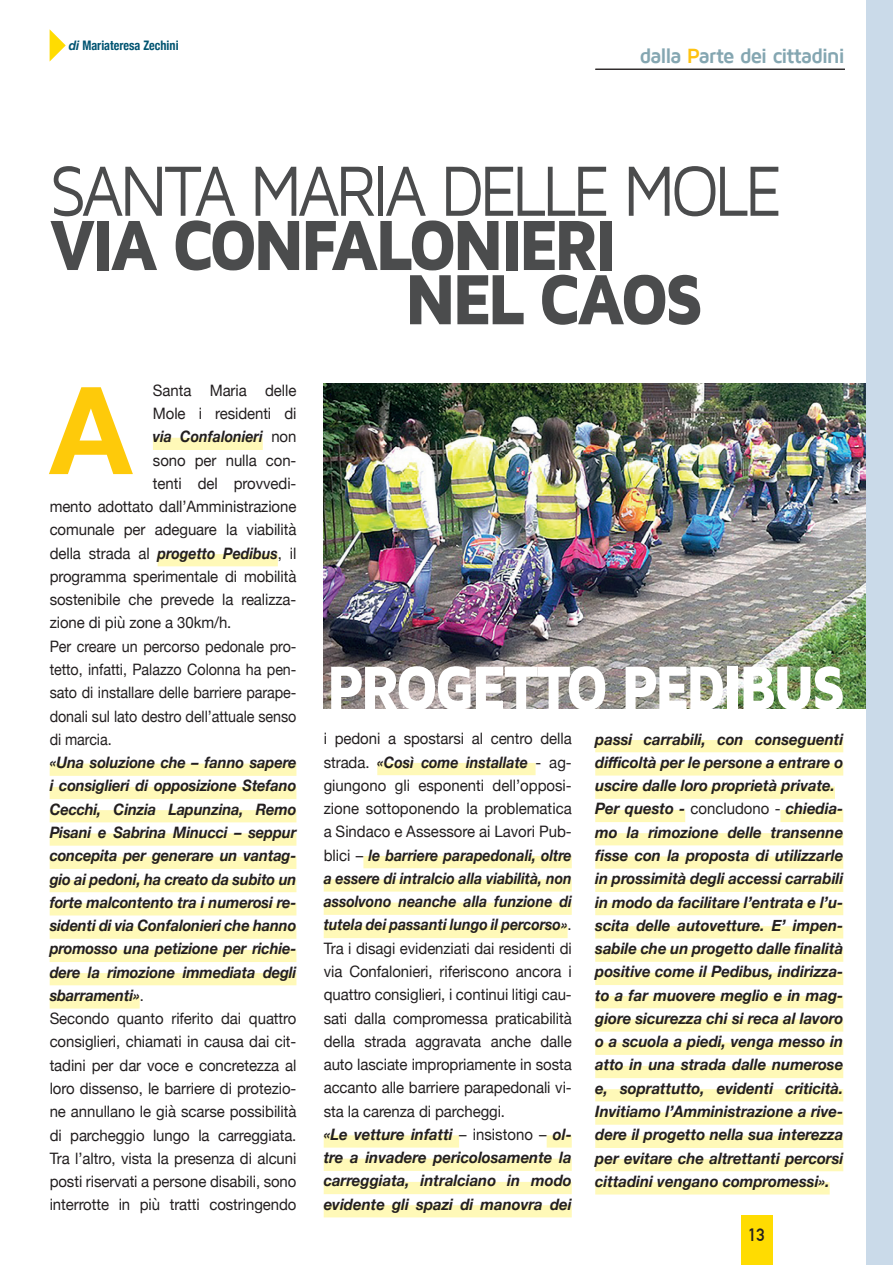
<style>
.page{position:relative;width:893px;height:1265px;background:#fff}
.page>*{position:absolute;margin:0;border:0;box-sizing:border-box;transform-origin:0 0}
.t1{font:700 121.62px "Helvetica Neue";color:#feca0a}
.t2{font:900 73.5px/54.2px "Maven Pro";letter-spacing:-.075em;color:#4b4c4d;scale:.9 1}
.t3{font:73.5px "Maven Pro";letter-spacing:-.07em;color:#4b4c4d;scale:.9 1}
.t4{font:900 64.75px "Maven Pro";letter-spacing:-.075em;color:#fff;scale:.9 1}
.t5{font:700 21.18px "Maven Pro";letter-spacing:-.065em;color:#84a6b1}
.t6{font:700 17.5px "DIN Alternate";color:#231f20}
.t7{font:15.75px/23.3px "Helvetica Neue";letter-spacing:-.005em;color:#231f20;scale:.95 1}
.t8{font:italic 700 15.75px/23.3px "Helvetica Neue";color:#231f20;scale:.95 1}
.t9{font:italic 700 15.75px/23.3px "Helvetica Neue";color:#231f20;scale:.93 1}
.t10{font:15.75px "Helvetica Neue";letter-spacing:-.005em;color:#231f20;scale:.91 1}
.t11{font:italic 700 15.75px "Helvetica Neue";color:#231f20;scale:.9 1}
.t12{font:700 condensed 13.12px "Helvetica Neue";color:#005471;scale:.93 1}
.s1{font-style:italic;font-stretch:normal}
.s2{color:#fec210}
.s3{font-weight:400;font-style:normal}
.s4{font-weight:700;font-style:italic}
</style>
<div class="page">
<div style="left:741px;top:1215px;width:31px;height:50px;background:#ffdc01"></div>
<div style="left:153px;top:438px;width:110px;height:12px;background:#fff9b8"></div>
<div style="left:158px;top:554px;width:120px;height:12px;background:#fff9b8"></div>
<div style="left:50px;top:764px;width:246px;height:12px;background:#fff9b8"></div>
<div style="left:50px;top:787px;width:246px;height:12px;background:#fff9b8"></div>
<div style="left:50px;top:810px;width:246px;height:12px;background:#fff9b8"></div>
<div style="left:50px;top:833px;width:246px;height:13px;background:#fff9b8"></div>
<div style="left:50px;top:857px;width:246px;height:12px;background:#fff9b8"></div>
<div style="left:50px;top:880px;width:246px;height:12px;background:#fff9b8"></div>
<div style="left:50px;top:903px;width:246px;height:12px;background:#fff9b8"></div>
<div style="left:50px;top:926px;width:246px;height:13px;background:#fff9b8"></div>
<div style="left:50px;top:950px;width:246px;height:12px;background:#fff9b8"></div>
<div style="left:50px;top:973px;width:246px;height:12px;background:#fff9b8"></div>
<div style="left:50px;top:996px;width:90px;height:13px;background:#fff9b8"></div>
<div style="left:377px;top:763px;width:159px;height:12px;background:#fff9b8"></div>
<div style="left:363px;top:856px;width:209px;height:12px;background:#fff9b8"></div>
<div style="left:324px;top:879px;width:248px;height:13px;background:#fff9b8"></div>
<div style="left:324px;top:903px;width:248px;height:12px;background:#fff9b8"></div>
<div style="left:324px;top:926px;width:244px;height:12px;background:#fff9b8"></div>
<div style="left:324px;top:1135px;width:135px;height:13px;background:#fff9b8"></div>
<div style="left:547px;top:1135px;width:25px;height:13px;background:#fff9b8"></div>
<div style="left:324px;top:1159px;width:248px;height:12px;background:#fff9b8"></div>
<div style="left:324px;top:1182px;width:248px;height:12px;background:#fff9b8"></div>
<div style="left:324px;top:1205px;width:248px;height:12px;background:#fff9b8"></div>
<div style="left:595px;top:740px;width:248px;height:12px;background:#fff9b8"></div>
<div style="left:595px;top:763px;width:248px;height:13px;background:#fff9b8"></div>
<div style="left:595px;top:787px;width:240px;height:12px;background:#fff9b8"></div>
<div style="left:595px;top:810px;width:90px;height:12px;background:#fff9b8"></div>
<div style="left:780px;top:810px;width:63px;height:12px;background:#fff9b8"></div>
<div style="left:595px;top:833px;width:248px;height:12px;background:#fff9b8"></div>
<div style="left:595px;top:856px;width:248px;height:13px;background:#fff9b8"></div>
<div style="left:595px;top:880px;width:248px;height:12px;background:#fff9b8"></div>
<div style="left:595px;top:903px;width:248px;height:12px;background:#fff9b8"></div>
<div style="left:595px;top:926px;width:248px;height:12px;background:#fff9b8"></div>
<div style="left:595px;top:949px;width:248px;height:13px;background:#fff9b8"></div>
<div style="left:595px;top:973px;width:248px;height:12px;background:#fff9b8"></div>
<div style="left:595px;top:996px;width:248px;height:12px;background:#fff9b8"></div>
<div style="left:595px;top:1019px;width:248px;height:13px;background:#fff9b8"></div>
<div style="left:595px;top:1043px;width:248px;height:12px;background:#fff9b8"></div>
<div style="left:595px;top:1066px;width:248px;height:12px;background:#fff9b8"></div>
<div style="left:595px;top:1089px;width:248px;height:12px;background:#fff9b8"></div>
<div style="left:595px;top:1112px;width:248px;height:13px;background:#fff9b8"></div>
<div style="left:595px;top:1136px;width:248px;height:12px;background:#fff9b8"></div>
<div style="left:595px;top:1159px;width:248px;height:12px;background:#fff9b8"></div>
<div style="left:595px;top:1182px;width:235px;height:12px;background:#fff9b8"></div>
<hr style="left:595px;top:69px;width:250px;height:1px;background:#231f20">
<svg style="left:50px;top:29px;width:16px;height:32px"></svg>
<img style="left:324px;top:383px;width:543px;height:325px">
<div style="left:867px;top:0;width:26px;height:1265px;background:#cadae9"></div>
<p class="t12" style="left:69px;top:34px;width:120px"><span class="s1">di</span> Mariateresa Zechini</p>
<h3 class="t5" style="left:639px;top:45px;width:207px">dalla <span class="s2">P</span>arte dei cittadini</h3>
<h2 class="t3" style="left:50px;top:153px;width:815px">SANTA MARIA DELLE MOLE</h2>
<h2 class="t2" style="left:404px;top:218px;width:335px;text-indent:-355px">VIA CONFALONIERI<br>NEL CAOS</h2>
<p class="t7" style="left:153px;top:379px;width:153px">Santa Maria delle</p>
<p class="t7" style="left:153px;top:403px;width:153px">Mole i residenti di</p>
<p class="t11" style="left:153px;top:424px;width:161px">via Confalonieri <span class="s3">non</span></p>
<p class="t7" style="left:153px;top:449px;width:153px">sono per nulla con-</p>
<p class="t7" style="left:153px;top:472px;width:153px">tenti del provvedi-</p>
<p class="t7" style="left:50px;top:496px;width:261px">mento adottato dall’Amministrazione</p>
<p class="t7" style="left:50px;top:519px;width:261px">comunale per adeguare la viabilità</p>
<p class="t7" style="left:50px;top:542px;width:261px">della strada al <span class="s4">progetto Pedibus</span>, il</p>
<p class="t7" style="left:50px;top:566px;width:261px">programma sperimentale di mobilità</p>
<p class="t7" style="left:50px;top:589px;width:261px">sostenibile che prevede la realizza-</p>
<p class="t7" style="left:50px;top:612px;width:193px">zione di più zone a 30km/h.</p>
<p class="t10" style="left:50px;top:635px;width:273px">Per creare un percorso pedonale pro-</p>
<p class="t10" style="left:50px;top:658px;width:273px">tetto, infatti, Palazzo Colonna ha pen-</p>
<p class="t10" style="left:50px;top:681px;width:273px">sato di installare delle barriere parape-</p>
<p class="t10" style="left:50px;top:705px;width:273px">donali sul lato destro dell’attuale senso</p>
<p class="t10" style="left:50px;top:728px;width:70px">di marcia.</p>
<p class="t9" style="left:50px;top:751px;width:267px">«Una soluzione che – fanno sapere i consiglieri di opposizione Stefano Cecchi, Cinzia Lapunzina, Remo Pisani e Sabrina Minucci – seppur concepita per generare un vantag&shy;gio ai pedoni, ha creato da subito un forte malcontento tra i numerosi re&shy;sidenti di via Confalonieri che hanno promosso una petizione per richie&shy;dere la rimozione immediata degli sbarramenti»<span class="s3">.<br>Secondo quanto riferito dai quattro consiglieri, chiamati in causa dai cit&shy;tadini per dar voce e concretezza al loro dissenso, le barriere di protezio&shy;ne annullano le già scarse possibilità di parcheggio lungo la carreggiata.<br>Tra l’altro, vista la presenza di alcuni posti riservati a persone disabili, sono interrotte in più tratti costringendo</span></p>
<h1 class="t1" style="left:50px;top:335px;width:84px">A</h1>
<h3 class="t4" style="left:326px;top:653px;width:579px">PROGETTO PEDIBUS</h3>
<p class="t7" style="left:324px;top:728px;width:263px">i pedoni a spostarsi al centro della strada. <span class="s4">«Così come installate</span> - ag&shy;giungono gli esponenti dell’opposi&shy;zione sottoponendo la problematica a Sindaco e Assessore ai Lavori Pub&shy;blici – <span class="s4">le barriere parapedonali, oltre a essere di intralcio alla viabilità, non assolvono neanche alla funzione di tutela dei passanti lungo il percorso»</span>.<br>Tra i disagi evidenziati dai residenti di via Confalonieri, riferiscono ancora i quattro consiglieri, i continui litigi cau&shy;sati dalla compromessa praticabilità della strada aggravata anche dalle auto lasciate impropriamente in sosta accanto alle barriere parapedonali vi&shy;sta la carenza di parcheggi.<br><span class="s4">«Le vetture infatti</span> – insistono – <span class="s4">ol&shy;tre a invadere pericolosamente la carreggiata, intralciano in modo evidente gli spazi di manovra dei</span></p>
<p class="t8" style="left:595px;top:728px;width:263px">passi carrabili, con conseguenti difficoltà per le persone a entrare o uscire dalle loro proprietà private.<br>Per questo - <span class="s3">concludono -</span> chiedia&shy;mo la rimozione delle transenne fisse con la proposta di utilizzarle in prossimità degli accessi carrabili in modo da facilitare l’entrata e l’u&shy;scita delle autovetture. E’ impen&shy;sabile che un progetto dalle finalità positive come il Pedibus, indirizza&shy;to a far muovere meglio e in mag&shy;giore sicurezza chi si reca al lavoro o a scuola a piedi, venga messo in atto in una strada dalle numerose e, soprattutto, evidenti criticità.<br>Invitiamo l’Amministrazione a rive&shy;dere il progetto nella sua interezza per evitare che altrettanti percorsi cittadini vengano compromessi».</p>
<p class="t6" style="left:748px;top:1222px;width:18px">13</p>
</div>
